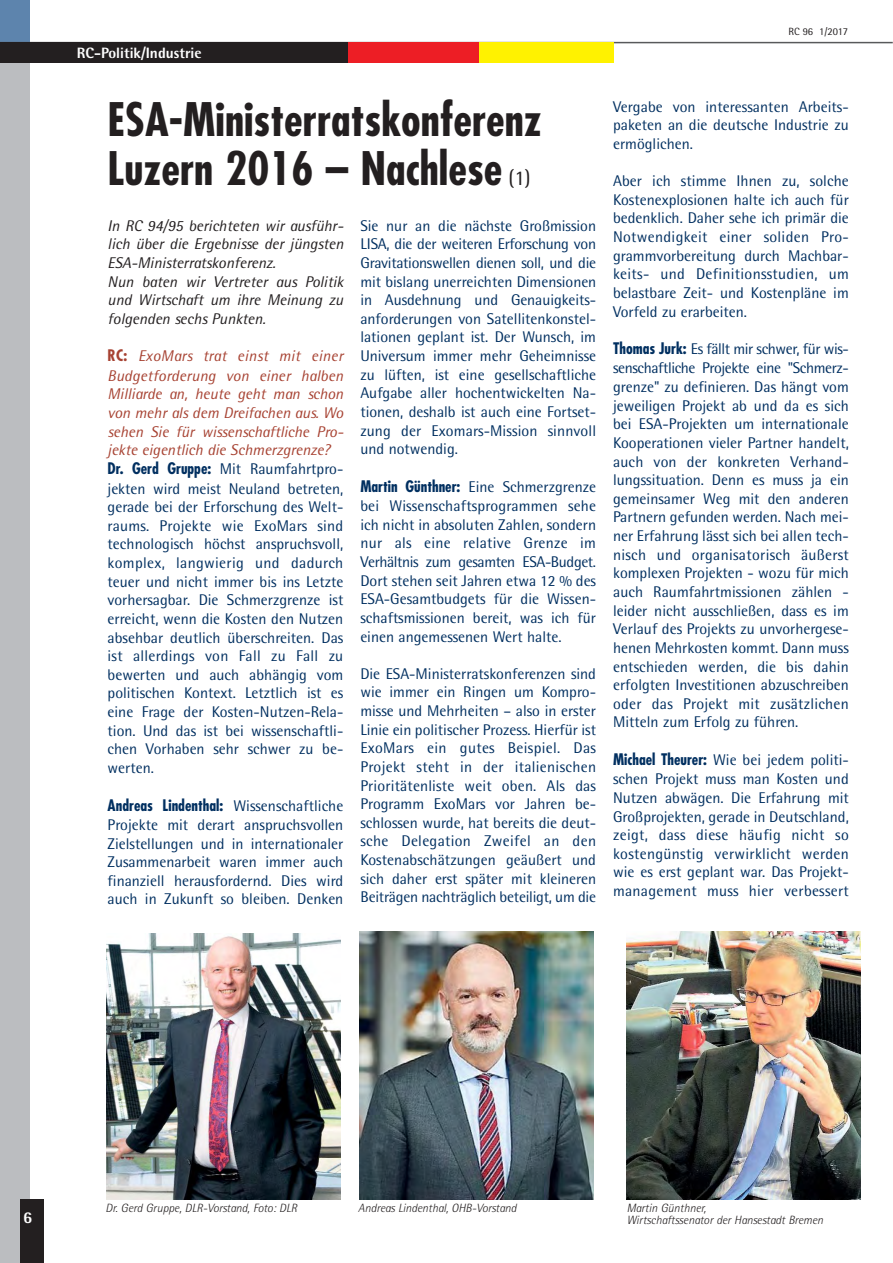
<style>
.page{position:relative;width:893px;height:1263px;background:#fff}
.page>*{position:absolute;margin:0;border:0;box-sizing:border-box;transform-origin:0 0}
.t1{font:700 condensed 45px/49.5px "Futura";color:#231f20}
.t2{font:800 16.5px "AT Rotis Semi Sans";color:#fff}
.t3{font:15.6px/18.6px "AT Rotis Semi Sans";color:#002f60;text-align:justify}
.t4{font:italic 15.6px/18.6px "AT Rotis Semi Sans";color:#231f20}
.t5{font:700 condensed 15.6px "Futura";color:#002f60}
.t6{font:800 15px "AT Rotis Semi Sans";color:#fff}
.t7{font:italic 300 12px/12px "AT Rotis Semi Sans";color:#231f20}
.t8{font:10.5px "AT Rotis Semi Sans";color:#231f20}
.s1{font-family:"AT Rotis Semi Sans";font-weight:400;font-stretch:normal;font-size:21px}
.s2{font-family:"Futura";font-weight:700;font-stretch:condensed;color:#a74232}
.s3{font-style:italic;color:#a74232}
.s4{font-family:"Futura";font-weight:700;font-stretch:condensed}
.s5{font-family:"AT Rotis Semi Sans";font-weight:400;font-stretch:normal}
</style>
<div class="page">
<div style="left:0;top:0;width:30px;height:1263px;background:#bbbdc0"></div>
<div style="left:0;top:0;width:30px;height:53px;background:#5d84ad"></div>
<hr style="left:0;top:42px;width:892px;height:1px;background:#58595b">
<div style="left:21px;top:1199px;width:23px;height:64px;background:#231f20"></div>
<div style="left:0;top:42px;width:349px;height:21px;background:#231f20"></div>
<div style="left:348px;top:42px;width:135px;height:21px;background:#ed1e25"></div>
<div style="left:479px;top:42px;width:134px;height:21px;background:#fff200"></div>
<img style="left:360px;top:931px;width:234px;height:268px">
<img style="left:627px;top:931px;width:233px;height:268px">
<img style="left:106px;top:933px;width:234px;height:266px">
<p class="t6" style="left:77px;top:48px;width:126px">RC-Politik/Industrie</p>
<h1 class="t1" style="left:108px;top:98px;width:436px">ESA-Ministerratskonferenz<br>Luzern 2016 – Nachlese <span class="s1">(1)</span></h1>
<p class="t4" style="left:108px;top:218px;width:237px">In RC 94/95 berichteten wir ausführ&shy;lich über die Ergebnisse der jüngsten ESA-Ministerratskonferenz.<br>Nun baten wir Vertreter aus Politik und Wirtschaft um ihre Meinung zu folgenden sechs Punkten.</p>
<p class="t3" style="left:108px;top:348px;width:237px;text-align:left"><span class="s2">RC:</span> <span class="s3">ExoMars trat einst mit einer Budgetforderung von einer halben Milliarde an, heute geht man schon von mehr als dem Dreifachen aus. Wo sehen Sie für wissenschaftliche Pro - jekte eigentlich die Schmerzgrenze?<br></span><span class="s4">Dr. Gerd Gruppe:</span> Mit Raumfahrtpro - jekten wird meist Neuland betreten, gerade bei der Erforschung des Welt - raums. Projekte wie ExoMars sind technologisch höchst anspruchsvoll, komplex, langwierig und dadurch teuer und nicht immer bis ins Letzte vorhersagbar. Die Schmerzgrenze ist erreicht, wenn die Kosten den Nutzen absehbar deutlich überschreiten. Das ist allerdings von Fall zu Fall zu bewerten und auch abhängig vom politischen Kontext. Letztlich ist es eine Frage der Kosten-Nutzen-Rela - tion. Und das ist bei wissenschaftli&shy;chen Vorhaben sehr schwer zu be - werten.</p>
<p class="t5" style="left:108px;top:798px;width:237px">Andreas Lindenthal: <span class="s5">Wissenschaftliche</span></p>
<p class="t3" style="left:108px;top:817px;width:237px">Projekte mit derart anspruchsvollen Zielstellungen und in internationaler Zusammenarbeit waren immer auch finanziell herausfordernd. Dies wird auch in Zukunft so bleiben. Denken</p>
<p class="t3" style="left:360px;top:218px;width:237px">Sie nur an die nächste Großmission LISA, die der weiteren Erforschung von Gravitationswellen dienen soll, und die mit bislang unerreichten Dimen sio nen in Ausdehnung und Genauig keits - anforderungen von Satelliten konstel - lationen geplant ist. Der Wunsch, im Uni versum immer mehr Geheimnisse zu lüften, ist eine gesellschaftliche Auf gabe aller hochentwickelten Na - tio nen, deshalb ist auch eine Fortset - zung der Exomars-Mission sinnvoll und notwendig.</p>
<p class="t3" style="left:360px;top:479px;width:237px"><span class="s4">Martin Günthner:</span> Eine Schmerzgrenze bei Wissenschaftsprogrammen sehe ich nicht in absoluten Zahlen, sondern nur als eine relative Grenze im Verhältnis zum gesamten ESA-Budget.<br>Dort stehen seit Jahren etwa 12 % des ESA-Gesamtbudgets für die Wissen - schaftsmissionen bereit, was ich für einen angemessenen Wert halte.</p>
<p class="t3" style="left:360px;top:666px;width:237px">Die ESA-Ministerratskonferenzen sind wie immer ein Ringen um Kompro - misse und Mehrheiten – also in erster Linie ein politischer Prozess. Hierfür ist ExoMars ein gutes Beispiel. Das Projekt steht in der italienischen Prioritätenliste weit oben. Als das Programm ExoMars vor Jahren be - schlossen wurde, hat bereits die deut&shy;sche Delegation Zweifel an den Kostenabschätzungen geäußert und sich daher erst später mit kleineren Beiträgen nachträglich beteiligt, um die</p>
<p class="t8" style="left:788px;top:28px;width:61px">RC 96 1/2017</p>
<p class="t3" style="left:613px;top:99px;width:237px">Vergabe von interessanten Ar beits&shy;paketen an die deutsche Industrie zu ermöglichen.</p>
<p class="t3" style="left:613px;top:173px;width:237px">Aber ich stimme Ihnen zu, solche Kostenexplosionen halte ich auch für bedenklich. Daher sehe ich primär die Notwendigkeit einer soliden Pro - grammvorbereitung durch Machbar - keits- und Definitionsstudien, um belastbare Zeit- und Kostenpläne im Vorfeld zu erarbeiten.</p>
<p class="t3" style="left:613px;top:341px;width:237px"><span class="s4">Thomas Jurk:</span> Es fällt mir schwer, für wis&shy;senschaftliche Projekte eine "Schmerz - grenze" zu definieren. Das hängt vom jeweiligen Projekt ab und da es sich bei ESA-Projekten um internationale Kooperationen vieler Partner handelt, auch von der konkreten Verhand - lungssituation. Denn es muss ja ein gemeinsamer Weg mit den anderen Partnern gefunden werden. Nach mei&shy;ner Erfahrung lässt sich bei allen tech&shy;nisch und organisatorisch äu ßerst komplexen Projekten - wozu für mich auch Raumfahrtmissionen zäh len - leider nicht ausschließen, dass es im Verlauf des Projekts zu unvorhergese&shy;henen Mehrkosten kommt. Dann muss entschieden werden, die bis dahin erfolgten Investitionen abzuschreiben oder das Projekt mit zu sätz lichen Mitteln zum Erfolg zu führen.</p>
<p class="t3" style="left:613px;top:752px;width:237px"><span class="s4">Michael Theurer:</span> Wie bei jedem politi&shy;schen Projekt muss man Kosten und Nutzen abwägen. Die Erfahrung mit Großprojekten, gerade in Deutsch land, zeigt, dass diese häufig nicht so kostengünstig verwirklicht werden wie es erst geplant war. Das Projekt - management muss hier verbessert</p>
<p class="t2" style="left:23px;top:1212px;width:11px">6</p>
<p class="t7" style="left:106px;top:1203px;width:193px">Dr. Gerd Gruppe, DLR-Vorstand, Foto: DLR</p>
<p class="t7" style="left:358px;top:1203px;width:160px">Andreas Lindenthal, OHB-Vorstand</p>
<p class="t7" style="left:627px;top:1203px;width:198px">Martin Günthner,<br>Wirtschaftssenator der Hansestadt Bremen</p>
</div>
